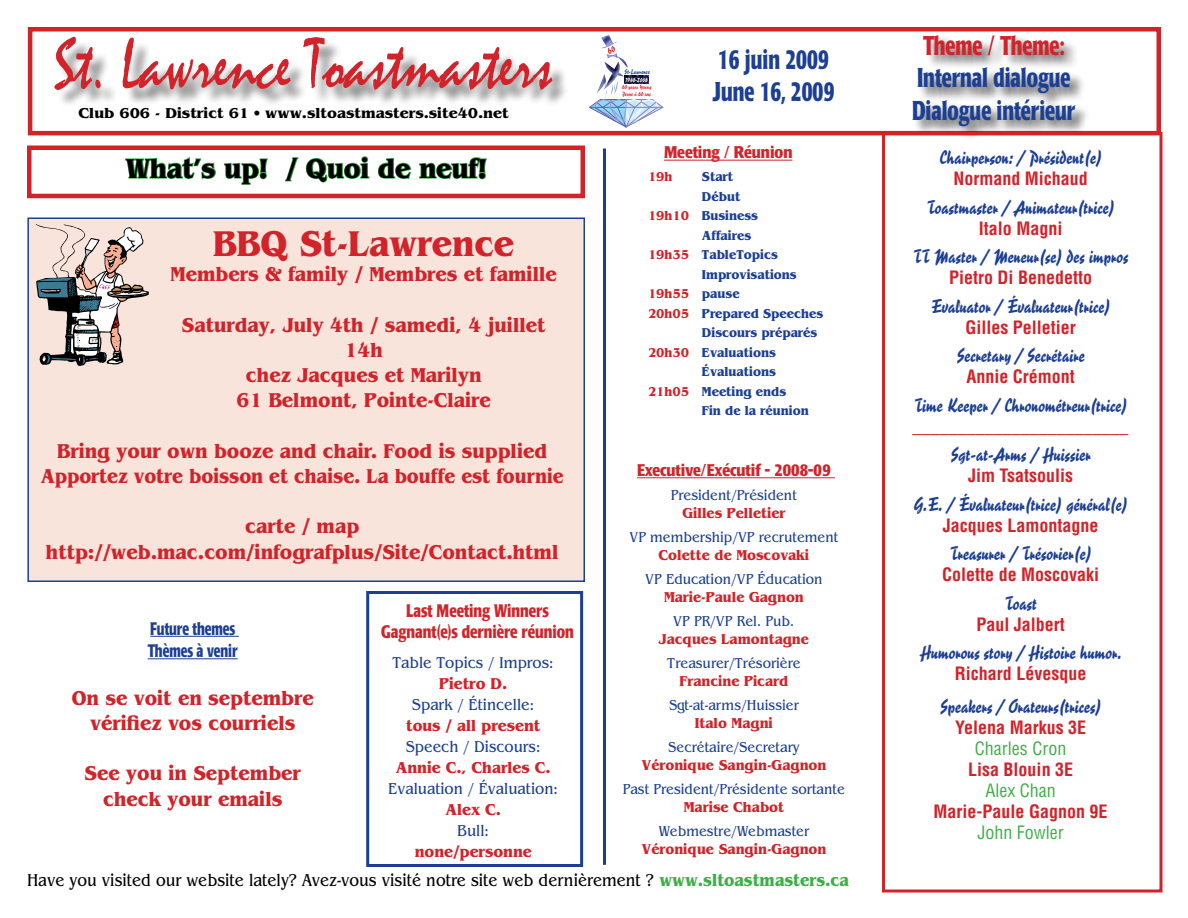
<style>
.page{position:relative;width:1188px;height:918px;background:#fff}
.page>*{position:absolute;margin:0;border:0;box-sizing:border-box;transform-origin:0 0}
.t1{font:72px "Mistral";color:#d2232a;scale:.85 1}
.t2{font:700 37.5px "Benguiat";color:#d2232a;scale:.9 1}
.t3{font:700 28.5px "Benguiat";color:#000;scale:.9 1}
.t4{font:700 condensed 27px/32.4px "Poppl Laudatio";color:#1c3f94;scale:.8 1}
.t5{font:700 condensed 27px "Poppl Laudatio";color:#d2232a;scale:.8 1}
.t6{font:700 21px/25.2px "Benguiat";color:#d2232a;text-align:center;scale:.9 1}
.t7{font:18px "Reporter Two";color:#1c3f94}
.t8{font:700 condensed 18px "Helvetica";color:#d2232a}
.t9{font:18px "Benguiat";color:#000;scale:.87 1}
.t10{font:700 condensed 18px/21px "Poppl Laudatio";color:#d2232a;text-align:center;scale:.89 1}
.t11{font:condensed 18px "Helvetica";color:#41ad49}
.t12{font:700 condensed 18px/22.5px "Poppl Laudatio";color:#1c3f94;scale:.8 1}
.t13{font:700 condensed 16.8px "Poppl Laudatio";color:#d2232a}
.t14{font:16.5px "Benguiat";color:#1c3f94;scale:.9 1}
.t15{font:700 16.5px "Benguiat";color:#d2232a;scale:.9 1}
.t16{font:15px "Benguiat";color:#1c3f94;scale:.9 1}
.t17{font:700 15px "Benguiat";color:#d2232a;scale:.9 1}
.t18{font:700 15px "Benguiat";color:#000}
.t19{font:700 13.5px "Benguiat";color:#1c3f94;scale:.9 1}
.t20{font:700 13.5px "Benguiat";color:#d2232a;scale:.9 1}
.t21{font:6.3px "Reporter Two";color:#1c3f94}
.t22{font:5.7px/6.8px "Reporter Two";color:#ed1c24}
.t23{font:5.7px "Reporter Two";color:#fff}
.s1{color:#d2232a}
.s2{color:#1c3f94}
.s3{font-weight:700;color:#41ad49}
</style>
<div class="page">
<hr style="left:150px;top:636px;width:89px;height:1px;background:#1c3f94">
<hr style="left:148px;top:658px;width:90px;height:1px;background:#1c3f94">
<div style="left:28px;top:27px;width:1133px;height:108px;border:4px solid #d2232a"></div>
<div style="left:27px;top:146px;width:558px;height:52px;border:4px solid #d2232a"></div>
<div style="left:57px;top:39px;width:513px;height:68px;background:#000;opacity:.47"></div>
<div style="left:912px;top:34px;width:178px;height:106px;background:#000;opacity:.61"></div>
<hr style="left:637px;top:477px;width:198px;height:1px;background:#d2232a">
<hr style="left:664px;top:160px;width:128px;height:1px;background:#d2232a">
<svg style="left:125px;top:157px;width:91px;height:23px"></svg>
<svg style="left:223px;top:158px;width:45px;height:27px"></svg>
<svg style="left:285px;top:157px;width:14px;height:25px"></svg>
<svg style="left:306px;top:156px;width:64px;height:27px"></svg>
<svg style="left:377px;top:157px;width:35px;height:23px"></svg>
<svg style="left:419px;top:157px;width:68px;height:23px"></svg>
<hr style="left:603px;top:148px;width:3px;height:717px;background:#1c3f94">
<div style="left:27px;top:218px;width:558px;height:364px;background:#f8e4db;border:2px solid #1c3f94"></div>
<img style="left:597px;top:35px;width:31px;height:64px">
<svg style="left:624px;top:76px;width:25px;height:7px"></svg>
<svg style="left:608px;top:46px;width:7px;height:8px"></svg>
<svg style="left:589px;top:99px;width:74px;height:29px"></svg>
<div style="left:366px;top:591px;width:217px;height:276px;border:3px solid #1c3f94"></div>
<div style="left:882px;top:132px;width:280px;height:760px;border:3px solid #d2232a"></div>
<svg style="left:35px;top:224px;width:114px;height:142px"></svg>
<h1 class="t1" style="left:54px;top:25px;width:588px">St. Lawrence Toastmasters</h1>
<p class="t18" style="left:78px;top:104px;width:432px">Club 606 - District 61 • www.sltoastmasters.site40.net</p>
<h3 class="t3" style="left:126px;top:152px;width:403px">What’s up! / Quoi de neuf!</h3>
<h2 class="t2" style="left:213px;top:222px;width:336px">BBQ St-Lawrence</h2>
<p class="t6" style="left:171px;top:262px;width:431px">Members &amp; family / Membres et famille</p>
<p class="t6" style="left:182px;top:312px;width:405px">Saturday, July 4th / samedi, 4 juillet<br>14h<br>chez Jacques et Marilyn<br>61 Belmont, Pointe-Claire</p>
<p class="t6" style="left:41px;top:438px;width:583px">Bring your own booze and chair. Food is supplied<br>Apportez votre boisson et chaise. La bouffe est fournie</p>
<p class="t6" style="left:46px;top:514px;width:571px">carte / map http://web.mac.com/infografplus/Site/Contact.html</p>
<p class="t12" style="left:148px;top:617px;width:114px">Future themes<br>Thèmes à venir</p>
<p class="t6" style="left:72px;top:685px;width:270px">On se voit en septembre vérifiez vos courriels</p>
<p class="t6" style="left:85px;top:761px;width:242px">See you in September check your emails</p>
<p class="t10" style="left:381px;top:600px;width:218px">Last Meeting Winners<br>Gagnant(e)s dernière réunion</p>
<p class="t14" style="left:393px;top:653px;width:181px">Table Topics / Impros:</p>
<p class="t15" style="left:439px;top:673px;width:77px">Pietro D.</p>
<p class="t14" style="left:412px;top:695px;width:138px">Spark / Étincelle:</p>
<p class="t15" style="left:406px;top:715px;width:151px">tous / all present</p>
<p class="t14" style="left:406px;top:737px;width:152px">Speech / Discours:</p>
<p class="t15" style="left:396px;top:757px;width:173px">Annie C., Charles C.</p>
<p class="t14" style="left:388px;top:779px;width:191px">Evaluation / Évaluation:</p>
<p class="t15" style="left:445px;top:799px;width:63px">Alex C.</p>
<p class="t14" style="left:457px;top:821px;width:37px">Bull:</p>
<p class="t15" style="left:415px;top:841px;width:132px">none/personne</p>
<p class="t21" style="left:625px;top:68px;width:27px">St-Lawrence</p>
<p class="t22" style="left:622px;top:84px;width:31px">60 years Young<br>Jeune à 60 ans</p>
<p class="t23" style="left:625px;top:76px;width:24px">1948-2008</p>
<p class="t4" style="left:713px;top:44px;width:154px">16 juin 2009<br>June 16, 2009</p>
<p class="t13" style="left:664px;top:143px;width:130px">Meeting / Réunion</p>
<p class="t20" style="left:648px;top:169px;width:29px">19h</p>
<p class="t19" style="left:702px;top:169px;width:36px">Start</p>
<p class="t19" style="left:702px;top:188px;width:44px">Début</p>
<p class="t19" style="left:648px;top:208px;width:124px"><span class="s1">19h10</span> Business</p>
<p class="t19" style="left:702px;top:227px;width:56px">Affaires</p>
<p class="t19" style="left:648px;top:247px;width:146px"><span class="s1">19h35</span> TableTopics</p>
<p class="t19" style="left:702px;top:266px;width:107px">Improvisations</p>
<p class="t20" style="left:648px;top:286px;width:103px">19h55 <span class="s2">pause</span></p>
<p class="t19" style="left:648px;top:305px;width:196px"><span class="s1">20h05</span> Prepared Speeches</p>
<p class="t19" style="left:702px;top:325px;width:130px">Discours préparés</p>
<p class="t19" style="left:648px;top:344px;width:144px"><span class="s1">20h30</span> Evaluations</p>
<p class="t19" style="left:702px;top:364px;width:84px">Évaluations</p>
<p class="t19" style="left:648px;top:383px;width:155px"><span class="s1">21h05</span> Meeting ends</p>
<p class="t19" style="left:702px;top:403px;width:120px">Fin de la réunion</p>
<p class="t13" style="left:637px;top:461px;width:195px">Executive/Exécutif - 2008-09</p>
<p class="t16" style="left:671px;top:487px;width:142px">President/Président</p>
<p class="t17" style="left:682px;top:504px;width:116px">Gilles Pelletier</p>
<p class="t16" style="left:629px;top:529px;width:234px">VP membership/VP recrutement</p>
<p class="t17" style="left:659px;top:546px;width:169px">Colette de Moscovaki</p>
<p class="t16" style="left:645px;top:571px;width:199px">VP Education/VP Éducation</p>
<p class="t17" style="left:664px;top:588px;width:157px">Marie-Paule Gagnon</p>
<p class="t16" style="left:673px;top:613px;width:136px">VP PR/VP Rel. Pub.</p>
<p class="t17" style="left:659px;top:630px;width:168px">Jacques Lamontagne</p>
<p class="t16" style="left:667px;top:655px;width:150px">Treasurer/Trésorière</p>
<p class="t17" style="left:680px;top:672px;width:122px">Francine Picard</p>
<p class="t16" style="left:669px;top:697px;width:146px">Sgt-at-arms/Huissier</p>
<p class="t17" style="left:695px;top:714px;width:88px">Italo Magni</p>
<p class="t16" style="left:668px;top:739px;width:147px">Secrétaire/Secretary</p>
<p class="t17" style="left:641px;top:756px;width:207px">Véronique Sangin-Gagnon</p>
<p class="t16" style="left:623px;top:781px;width:248px">Past President/Présidente sortante</p>
<p class="t17" style="left:684px;top:798px;width:113px">Marise Chabot</p>
<p class="t16" style="left:659px;top:823px;width:169px">Webmestre/Webmaster</p>
<p class="t17" style="left:641px;top:840px;width:207px">Véronique Sangin-Gagnon</p>
<p class="t9" style="left:27px;top:870px;width:946px">Have you visited our website lately? Avez-vous visité notre site web dernièrement ? <span class="s3">www.sltoastmasters.ca</span></p>
<p class="t5" style="left:923px;top:30px;width:178px">Theme / Theme:</p>
<p class="t4" style="left:912px;top:62px;width:206px">Internal dialogue<br>Dialogue intérieur</p>
<p class="t7" style="left:939px;top:146px;width:165px">Chairperson: / Président(e)</p>
<p class="t8" style="left:953px;top:168px;width:136px">Normand Michaud</p>
<p class="t7" style="left:927px;top:196px;width:190px">Toastmaster / Animateur(trice)</p>
<p class="t8" style="left:979px;top:217px;width:85px">Italo Magni</p>
<p class="t7" style="left:913px;top:245px;width:217px">TT Master / Meneur(se) des impros</p>
<p class="t8" style="left:949px;top:267px;width:145px">Pietro Di Benedetto</p>
<p class="t7" style="left:931px;top:295px;width:181px">Evaluator / Évaluateur(trice)</p>
<p class="t8" style="left:965px;top:316px;width:112px">Gilles Pelletier</p>
<p class="t7" style="left:956px;top:344px;width:130px">Secretary / Secrétaire</p>
<p class="t8" style="left:966px;top:366px;width:110px">Annie Crémont</p>
<p class="t7" style="left:914px;top:394px;width:215px">Time Keeper / Chronométreur(trice)</p>
<p class="t8" style="left:913px;top:415px;width:217px">________________________</p>
<p class="t7" style="left:951px;top:443px;width:142px">Sgt-at-Arms / Huissier</p>
<p class="t8" style="left:968px;top:465px;width:107px">Jim Tsatsoulis</p>
<p class="t7" style="left:914px;top:493px;width:216px">G.E. / Évaluateur(trice) général(e)</p>
<p class="t8" style="left:943px;top:514px;width:157px">Jacques Lamontagne</p>
<p class="t7" style="left:950px;top:542px;width:144px">Treasurer / Trésorier(e)</p>
<p class="t8" style="left:942px;top:564px;width:158px">Colette de Moscovaki</p>
<p class="t7" style="left:1004px;top:592px;width:34px">Toast</p>
<p class="t8" style="left:976px;top:613px;width:90px">Paul Jalbert</p>
<p class="t7" style="left:920px;top:641px;width:203px">Humorous story / Histoire humor.</p>
<p class="t8" style="left:955px;top:663px;width:133px">Richard Lévesque</p>
<p class="t7" style="left:940px;top:695px;width:163px">Speakers / Orateurs(trices)</p>
<p class="t8" style="left:955px;top:717px;width:133px">Yelena Markus 3E</p>
<p class="t11" style="left:975px;top:737px;width:93px">Charles Cron</p>
<p class="t8" style="left:968px;top:759px;width:107px">Lisa Blouin 3E</p>
<p class="t11" style="left:985px;top:779px;width:72px">Alex Chan</p>
<p class="t8" style="left:934px;top:801px;width:176px">Marie-Paule Gagnon 9E</p>
<p class="t11" style="left:977px;top:821px;width:88px">John Fowler</p>
</div>
